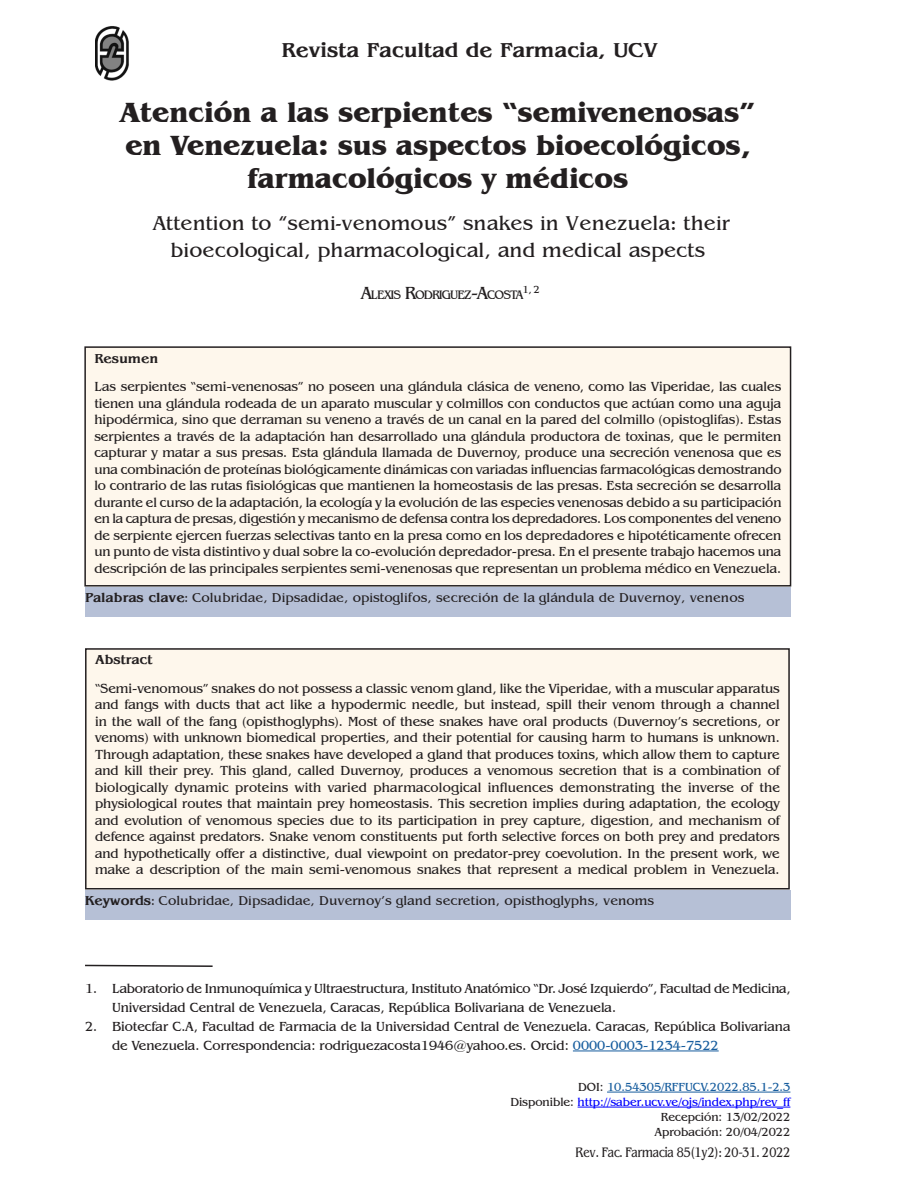
<style>
.page{position:relative;width:918px;height:1188px;background:#fff}
.page>*{position:absolute;margin:0;border:0;box-sizing:border-box;transform-origin:0 0}
.Titulo_Revfar{font:700 28.5px/33px "Benguiat IT Cby BT";color:#231f20;text-align:center}
.Título_inglés_Revfar{font:21px/27px "Benguiat";color:#231f20;text-align:center}
.t1{font:700 21px "Benguiat";color:#231f20}
.RES-ABS_RevFar{font:13.5px/16.5px "Benguiat IT Cby BT";color:#231f20}
.Título_inglés{font:13.5px "Benguiat";color:#231f20}
.Título_inglés-2{font:13.5px "Benguiat Condensed BQ";color:#231f20}
.Título_inglés-3{font:700 13.5px "Benguiat";color:#231f20}
.AutoresRF{font:12.6px "Benguiat IT Cby BT";letter-spacing:-.07em;color:#231f20}
.Autores{font:12px "Benguiat IT Cby BT";color:#00f}
.Autores-2{font:12px "Benguiat IT Cby BT";color:#231f20}
.Autores-3{font:12px "Benguiat IT Cby BT";color:#175d9e}
.AutoresRF-2{font:10.5px "Benguiat IT Cby BT";color:#231f20}
.s1{font-size:18px}
.s2{font-weight:700}
.s3{font-family:"Benguiat Condensed BQ"}
.s4{color:#175d9e}
.s5{color:#231f20}
</style>
<div class="page">
<img style="left:96px;top:26px;width:33px;height:55px">
<hr style="left:573px;top:1051px;width:146px;height:1px;background:#175d9e">
<svg style="left:85px;top:964px;width:128px;height:3px"></svg>
<div style="left:85px;top:347px;width:706px;height:239px;background:#fef7ec"></div>
<div style="left:84px;top:346px;width:707px;height:241px;border:2px solid #231f20"></div>
<div style="left:86px;top:649px;width:703px;height:240px;background:#fef7ec"></div>
<div style="left:85px;top:648px;width:705px;height:242px;border:2px solid #231f20"></div>
<div style="left:85px;top:891px;width:705px;height:29px;background:#b6c0d6"></div>
<div style="left:85px;top:587px;width:705px;height:30px;background:#b6c0d6"></div>
<hr style="left:607px;top:1092px;width:183px;height:1px;background:#175d9e">
<hr style="left:578px;top:1107px;width:212px;height:1px;background:#00f">
<h2 class="t1" style="left:281px;top:38px;width:378px">Revista Facultad de Farmacia, UCV</h2>
<p class="Titulo_Revfar" style="left:121px;top:96px;width:636px">Atención a las serpientes “semivenenosas” en Venezuela: sus aspectos bioecológicos, farmacológicos y médicos</p>
<p class="Título_inglés_Revfar" style="left:152px;top:208px;width:579px">Attention to “semi-venomous” snakes in Venezuela: their bioecological, pharmacological, and medical aspects</p>
<p class="AutoresRF" style="left:361px;top:288px;width:165px"><span class="s1">A</span>LEXIS <span class="s1">R</span>ODRIGUEZ<span class="s1">-A</span>COSTA</p>
<p class="AutoresRF-2" style="left:523px;top:284px;width:19px">1, 2</p>
<p class="Título_inglés-3" style="left:94px;top:351px;width:65px">Resumen</p>
<p class="RES-ABS_RevFar" style="left:94px;top:378px;width:689px;text-align:justify">Las serpientes “semi-venenosas” no poseen una glándula clásica de veneno, como las Viperidae, las cuales tienen una glándula rodeada de un aparato muscular y colmillos con conductos que actúan como una aguja hipodérmica, sino que derraman su veneno a través de un canal en la pared del colmillo (opistoglifas). Estas serpientes a través de la adaptación han desarrollado una glándula productora de toxinas, que le permiten capturar y matar a sus presas. Esta glándula llamada de Duvernoy, produce una secreción venenosa que es una combinación de proteínas biológicamente dinámicas con variadas influencias farmacológicas demostrando lo contrario de las rutas fisiológicas que mantienen la homeostasis de las presas. Esta secreción se desarrolla durante el curso de la adaptación, la ecología y la evolución de las especies venenosas debido a su participación en la captura de presas, digestión y mecanismo de defensa contra los depredadores. Los componentes del veneno de serpiente ejercen fuerzas selectivas tanto en la presa como en los depredadores e hipotéticamente ofrecen un punto de vista distintivo y dual sobre la co-evolución depredador-presa. En el presente trabajo hacemos una descripción de las principales serpientes semi-venenosas que representan un problema médico en Venezuela.</p>
<p class="Título_inglés" style="left:85px;top:588px;width:661px"><span class="s2">Palabras clave</span><span class="s3">:</span> Colubridae, Dipsadidae, opistoglifos, secreción de la glándula de Duvernoy, venenos</p>
<p class="Título_inglés-3" style="left:95px;top:652px;width:59px">Abstract</p>
<p class="RES-ABS_RevFar" style="left:95px;top:680px;width:686px;text-align:justify">“Semi-venomous” snakes do not possess a classic venom gland, like the Viperidae, with a muscular apparatus and fangs with ducts that act like a hypodermic needle, but instead, spill their venom through a channel in the wall of the fang (opisthoglyphs). Most of these snakes have oral products (Duvernoy’s secretions, or venoms) with unknown biomedical properties, and their potential for causing harm to humans is unknown.<br>Through adaptation, these snakes have developed a gland that produces toxins, which allow them to capture and kill their prey. This gland, called Duvernoy, produces a venomous secretion that is a combination of biologically dynamic proteins with varied pharmacological influences demonstrating the inverse of the physiological routes that maintain prey homeostasis. This secretion implies during adaptation, the ecology and evolution of venomous species due to its participation in prey capture, digestion, and mechanism of defence against predators. Snake venom constituents put forth selective forces on both prey and predators and hypothetically offer a distinctive, dual viewpoint on predator-prey coevolution. In the present work, we make a description of the main semi-venomous snakes that represent a medical problem in Venezuela.</p>
<p class="Título_inglés" style="left:85px;top:891px;width:571px"><span class="s2">Keywords</span><span class="s3">:</span> Colubridae, Dipsadidae, Duvernoy’s gland secretion, opisthoglyphs, venoms</p>
<p class="RES-ABS_RevFar" style="left:112px;top:979px;width:680px;line-height:18.8px;text-indent:-27px">1. Laboratorio de Inmunoquímica y Ultraestructura, Instituto Anatómico “Dr. José Izquierdo”, Facultad de Medicina,<br>Universidad Central de Venezuela, Caracas, República Bolivariana de Venezuela.</p>
<p class="RES-ABS_RevFar" style="left:112px;top:1017px;width:680px;line-height:18.8px;text-indent:-27px">2. Biotecfar C.A, Facultad de Farmacia de la Universidad Central de Venezuela. Caracas, República Bolivariana de Venezuela. Correspondencia: rodriguezacosta1946@yahoo.es. Orcid: <span class="s4">0000-0003-1234-7522</span></p>
<p class="Autores-3" style="left:578px;top:1080px;width:214px"><span class="s5">DOI:</span> 10.54305/RFFUCV.2022.85.1-2.3</p>
<p class="Autores" style="left:510px;top:1095px;width:282px"><span class="s5">Disponible:</span> http://saber.ucv.ve/ojs/index.php/rev_ff</p>
<p class="Autores-2" style="left:661px;top:1110px;width:131px">Recepción: 13/02/2022</p>
<p class="Autores-2" style="left:655px;top:1125px;width:137px">Aprobación: 20/04/2022</p>
<p class="Título_inglés-2" style="left:576px;top:1145px;width:216px">Rev. Fac. Farmacia 85(1y2): 20-31. 2022</p>
</div>
